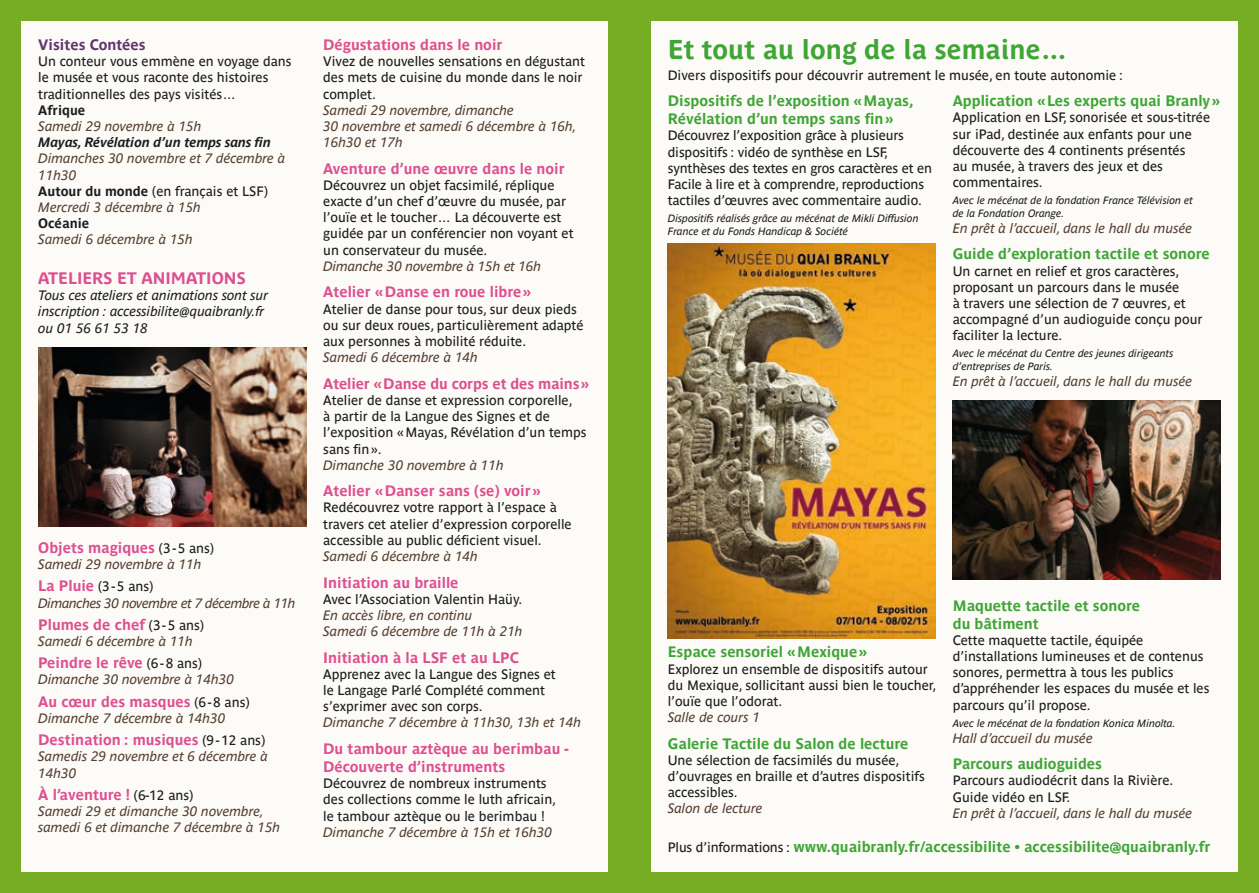
<style>
.page{position:relative;width:1259px;height:893px;background:#76ad25}
.page>*{position:absolute;margin:0;border:0;box-sizing:border-box;transform-origin:0 0}
.t1{font:700 27px "Parisine Plus";color:#3fa535}
.t2{font:700 16.5px "Parisine Plus";color:#de4f90}
.t3{font:700 15px/18px "Parisine";color:#de4f90}
.t4{font:700 15px/18px "Parisine";color:#3fa535}
.t5{font:700 15px "Parisine";color:#63336e}
.t6{font:13.5px/16.2px "Parisine";color:#1d1d1b}
.t7{font:italic 13.5px/16.2px "Parisine";color:#553f30}
.t8{font:italic 13.5px/16.2px "Parisine";color:#1d1d1b}
.t9{font:italic 13.5px "Parisine";letter-spacing:-.03em;color:#553f30}
.t10{font:italic 700 13.5px "Parisine";color:#1d1d1b}
.t11{font:700 13.5px "Parisine";color:#1d1d1b}
.t12{font:italic 10.5px/12.6px "Parisine";color:#1d1d1b}
.s1{font-weight:700;font-style:normal;color:#1d1d1b}
.s2{font-style:normal;color:#1d1d1b}
.s3{font-weight:400;font-size:13.5px;color:#1d1d1b}
.s4{font-weight:700;font-style:normal;font-size:15px;color:#de4f90}
</style>
<div class="page">
<div style="left:21px;top:21px;width:587px;height:851px;background:#fcfbf8"></div>
<img style="left:38px;top:347px;width:268px;height:179px">
<div style="left:651px;top:21px;width:586px;height:851px;background:#fcfbf8"></div>
<img style="left:668px;top:243px;width:267px;height:396px">
<img style="left:952px;top:401px;width:268px;height:178px">
<p class="t5" style="left:38px;top:36px;width:109px">Visites Contées</p>
<p class="t6" style="left:38px;top:53px;width:255px">Un conteur vous emmène en voyage dans le musée et vous raconte des histoires traditionnelles des pays visités…</p>
<p class="t11" style="left:38px;top:102px;width:49px">Afrique</p>
<p class="t7" style="left:38px;top:118px;width:165px">Samedi 29 novembre à 15h</p>
<p class="t10" style="left:38px;top:135px;width:234px">Mayas, Révélation d’un temps sans fin</p>
<p class="t7" style="left:38px;top:151px;width:248px">Dimanches 30 novembre et 7 décembre à<br>11h30<br><span class="s1">Autour du monde</span> <span class="s2">(en français et LSF)<br></span>Mercredi 3 décembre à 15h</p>
<p class="t11" style="left:38px;top:216px;width:53px">Océanie</p>
<p class="t7" style="left:38px;top:232px;width:156px">Samedi 6 décembre à 15h</p>
<p class="t2" style="left:38px;top:269px;width:207px">Ateliers et animations</p>
<p class="t8" style="left:38px;top:287px;width:232px">Tous ces ateliers et animations sont sur inscription : accessibilite@quaibranly.fr ou 01 56 61 53 18</p>
<p class="t3" style="left:38px;top:538px;width:177px">Objets magiques <span class="s3">(3-5 ans)</span></p>
<p class="t7" style="left:38px;top:553px;width:165px;line-height:22.2px">Samedi 29 novembre à 11h<br><span class="s4">La Pluie</span> <span class="s2">(3-5 ans)</span></p>
<p class="t9" style="left:38px;top:595px;width:259px">Dimanches 30 novembre et 7 décembre à 11h</p>
<p class="t3" style="left:38px;top:615px;width:167px">Plumes de chef <span class="s3">(3-5 ans)</span></p>
<p class="t7" style="left:38px;top:633px;width:156px">Samedi 6 décembre à 11h</p>
<p class="t3" style="left:38px;top:654px;width:165px">Peindre le rêve <span class="s3">(6-8 ans)</span></p>
<p class="t7" style="left:38px;top:672px;width:197px">Dimanche 30 novembre à 14h30</p>
<p class="t3" style="left:38px;top:692px;width:213px">Au cœur des masques <span class="s3">(6-8 ans)</span></p>
<p class="t7" style="left:38px;top:710px;width:189px">Dimanche 7 décembre à 14h30</p>
<p class="t3" style="left:38px;top:731px;width:228px">Destination : musiques <span class="s3">(9-12 ans)</span></p>
<p class="t7" style="left:38px;top:748px;width:231px">Samedis 29 novembre et 6 décembre à<br>14h30</p>
<p class="t3" style="left:38px;top:785px;width:157px">À l’aventure ! <span class="s3">(6-12 ans)</span></p>
<p class="t7" style="left:38px;top:803px;width:244px">Samedi 29 et dimanche 30 novembre, samedi 6 et dimanche 7 décembre à 15h</p>
<p class="t3" style="left:323px;top:36px;width:181px">Dégustations dans le noir</p>
<p class="t6" style="left:323px;top:53px;width:263px">Vivez de nouvelles sensations en dégustant des mets de cuisine du monde dans le noir complet.</p>
<p class="t7" style="left:323px;top:102px;width:255px">Samedi 29 novembre, dimanche<br>30 novembre et samedi 6 décembre à 16h,<br>16h30 et 17h</p>
<p class="t3" style="left:323px;top:159px;width:243px">Aventure d’une œuvre dans le noir</p>
<p class="t6" style="left:323px;top:177px;width:252px">Découvrez un objet facsimilé, réplique exacte d’un chef d’œuvre du musée, par l’ouïe et le toucher… La découverte est guidée par un conférencier non voyant et un conservateur du musée.</p>
<p class="t7" style="left:323px;top:258px;width:219px">Dimanche 30 novembre à 15h et 16h</p>
<p class="t3" style="left:323px;top:283px;width:209px">Atelier «Danse en roue libre»</p>
<p class="t6" style="left:323px;top:301px;width:262px">Atelier de danse pour tous, sur deux pieds ou sur deux roues, particulièrement adapté aux personnes à mobilité réduite.</p>
<p class="t7" style="left:323px;top:349px;width:156px">Samedi 6 décembre à 14h</p>
<p class="t3" style="left:323px;top:374px;width:267px">Atelier «Danse du corps et des mains»</p>
<p class="t6" style="left:323px;top:392px;width:265px">Atelier de danse et expression corporelle,<br>à partir de la Langue des Signes et de l’exposition «Mayas, Révélation d’un temps sans fin».</p>
<p class="t7" style="left:323px;top:457px;width:182px">Dimanche 30 novembre à 11h</p>
<p class="t3" style="left:323px;top:482px;width:219px">Atelier «Danser sans (se) voir»</p>
<p class="t6" style="left:323px;top:499px;width:250px">Redécouvrez votre rapport à l’espace à travers cet atelier d’expression corporelle accessible au public déficient visuel.</p>
<p class="t7" style="left:323px;top:548px;width:156px">Samedi 6 décembre à 14h</p>
<p class="t3" style="left:323px;top:573px;width:137px">Initiation au braille</p>
<p class="t6" style="left:323px;top:591px;width:200px">Avec l’Association Valentin Haüy.</p>
<p class="t7" style="left:323px;top:607px;width:201px">En accès libre, en continu<br>Samedi 6 décembre de 11h à 21h</p>
<p class="t3" style="left:323px;top:648px;width:197px">Initiation à la LSF et au LPC</p>
<p class="t6" style="left:323px;top:666px;width:234px">Apprenez avec la Langue des Signes et le Langage Parlé Complété comment s’exprimer avec son corps.</p>
<p class="t7" style="left:323px;top:715px;width:259px">Dimanche 7 décembre à 11h30, 13h et 14h</p>
<p class="t3" style="left:323px;top:740px;width:247px">Du tambour aztèque au berimbau -<br>Découverte d’instruments</p>
<p class="t6" style="left:323px;top:775px;width:234px">Découvrez de nombreux instruments des collections comme le luth africain, le tambour aztèque ou le berimbau !</p>
<p class="t7" style="left:323px;top:824px;width:230px">Dimanche 7 décembre à 15h et 16h30</p>
<h1 class="t1" style="left:668px;top:34px;width:401px">Et tout au long de la semaine…</h1>
<p class="t6" style="left:668px;top:67px;width:456px">Divers dispositifs pour découvrir autrement le musée, en toute autonomie :</p>
<p class="t4" style="left:668px;top:92px;width:247px">Dispositifs de l’exposition «Mayas,<br>Révélation d’un temps sans fin»</p>
<p class="t6" style="left:668px;top:128px;width:266px">Découvrez l’exposition grâce à plusieurs dispositifs : vidéo de synthèse en LSF, synthèses des textes en gros caractères et en Facile à lire et à comprendre, reproductions tactiles d’œuvres avec commentaire audio.</p>
<p class="t12" style="left:668px;top:212px;width:252px">Dispositifs réalisés grâce au mécénat de Mikli Diffusion<br>France et du Fonds Handicap &amp; Société</p>
<p class="t4" style="left:952px;top:92px;width:269px">Application «Les experts quai Branly»</p>
<p class="t6" style="left:952px;top:110px;width:259px">Application en LSF, sonorisée et sous-titrée sur iPad, destinée aux enfants pour une découverte des 4 continents présentés<br>au musée, à travers des jeux et des commentaires.</p>
<p class="t12" style="left:952px;top:194px;width:242px">Avec le mécénat de la fondation France Télévision et de la Fondation Orange.</p>
<p class="t7" style="left:952px;top:220px;width:241px">En prêt à l’accueil, dans le hall du musée</p>
<p class="t4" style="left:952px;top:245px;width:259px">Guide d’exploration tactile et sonore</p>
<p class="t6" style="left:952px;top:263px;width:251px">Un carnet en relief et gros caractères, proposant un parcours dans le musée<br>à travers une sélection de 7 œuvres, et accompagné d’un audioguide conçu pour faciliter la lecture.</p>
<p class="t12" style="left:952px;top:347px;width:222px">Avec le mécénat du Centre des jeunes dirigeants d’entreprises de Paris.</p>
<p class="t7" style="left:952px;top:373px;width:241px">En prêt à l’accueil, dans le hall du musée</p>
<p class="t4" style="left:952px;top:596px;width:189px">Maquette tactile et sonore du bâtiment</p>
<p class="t6" style="left:952px;top:632px;width:258px">Cette maquette tactile, équipée d’installations lumineuses et de contenus sonores, permettra à tous les publics d’appréhender les espaces du musée et les parcours qu’il propose.</p>
<p class="t12" style="left:952px;top:716px;width:224px">Avec le mécénat de la fondation Konica Minolta.</p>
<p class="t7" style="left:952px;top:730px;width:141px">Hall d’accueil du musée</p>
<p class="t4" style="left:952px;top:755px;width:151px">Parcours audioguides</p>
<p class="t6" style="left:952px;top:772px;width:222px">Parcours audiodécrit dans la Rivière.<br>Guide vidéo en LSF.</p>
<p class="t7" style="left:952px;top:805px;width:241px">En prêt à l’accueil, dans le hall du musée</p>
<p class="t4" style="left:668px;top:837px;width:544px"><span class="s3">Plus d’informations :</span> www.quaibranly.fr/accessibilite • accessibilite@quaibranly.fr</p>
<p class="t4" style="left:668px;top:643px;width:201px">Espace sensoriel «Mexique»</p>
<p class="t6" style="left:668px;top:661px;width:270px">Explorez un ensemble de dispositifs autour du Mexique, sollicitant aussi bien le toucher, l’ouïe que l’odorat.</p>
<p class="t7" style="left:668px;top:709px;width:94px">Salle de cours 1</p>
<p class="t4" style="left:668px;top:734px;width:242px">Galerie Tactile du Salon de lecture</p>
<p class="t6" style="left:668px;top:752px;width:259px">Une sélection de facsimilés du musée, d’ouvrages en braille et d’autres dispositifs accessibles.</p>
<p class="t7" style="left:668px;top:800px;width:96px">Salon de lecture</p>
</div>
